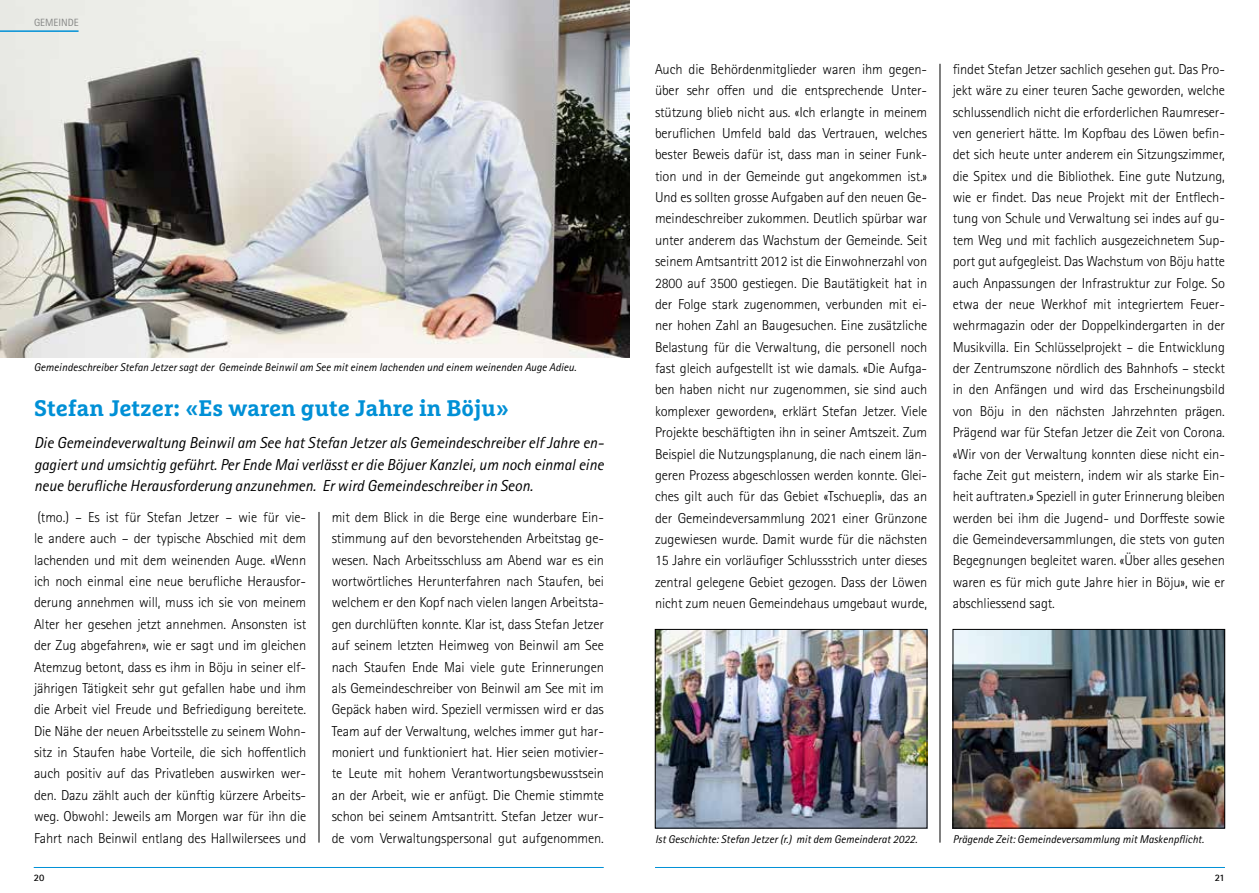
<style>
.page{position:relative;width:1259px;height:893px;background:#fff}
.page>*{position:absolute;margin:0;border:0;box-sizing:border-box;transform-origin:0 0}
.t1{font:700 22.5px "Marselis Slab Pro";color:#0090d6}
.t2{font:italic 15.9px/21.3px "Rotis Sans Serif Std";color:#000;text-align:justify}
.t3{font:300 14.4px/21.3px "Rotis Sans Serif Std";letter-spacing:-.01em;color:#000;text-align:justify}
.t4{font:italic 11.25px "Rotis Sans Serif Std";color:#000}
.t5{font:10.5px "Rotis Sans Serif Std";color:#868786}
.t6{font:700 9.9px "Rotis Sans Serif Std";color:#000}
</style>
<div class="page">
<img style="left:0;top:0;width:629px;height:357px">
<hr style="left:319px;top:512px;width:1px;height:331px;background:#000">
<hr style="left:0;top:30px;width:79px;height:2px;background:#0090d6">
<hr style="left:34px;top:867px;width:570px;height:1px;background:#0090d6">
<img style="left:954px;top:631px;width:269px;height:195px">
<div style="left:952px;top:629px;width:273px;height:199px;border:1px solid #000"></div>
<img style="left:657px;top:631px;width:268px;height:195px">
<div style="left:655px;top:629px;width:272px;height:199px;border:1px solid #000"></div>
<hr style="left:939px;top:64px;width:1px;height:779px;background:#000">
<hr style="left:655px;top:867px;width:570px;height:1px;background:#0090d6">
<p class="t5" style="left:34px;top:16px;width:46px">GEMEINDE</p>
<p class="t4" style="left:34px;top:361px;width:544px">Gemeindeschreiber Stefan Jetzer sagt der Gemeinde Beinwil am See mit einem lachenden und einem weinenden Auge Adieu.</p>
<h1 class="t1" style="left:34px;top:394px;width:477px">Stefan Jetzer: «Es waren gute Jahre in Böju»</h1>
<p class="t2" style="left:34px;top:432px;width:571px">Die Gemeindeverwaltung Beinwil am See hat Stefan Jetzer als Gemeindeschreiber elf Jahre en&shy;gagiert und umsichtig geführt. Per Ende Mai verlässt er die Böjuer Kanzlei, um noch einmal eine neue berufliche Herausforderung anzunehmen. Er wird Gemeindeschreiber in Seon.</p>
<p class="t3" style="left:34px;top:507px;width:274px">(tmo.) – Es ist für Stefan Jetzer – wie für vie&shy;le andere auch – der typische Abschied mit dem lachenden und mit dem weinenden Auge. «Wenn ich noch einmal eine neue berufliche Herausfor&shy;derung annehmen will, muss ich sie von meinem Alter her gesehen jetzt annehmen. Ansonsten ist der Zug abgefahren», wie er sagt und im gleichen Atemzug betont, dass es ihm in Böju in seiner elf&shy;jährigen Tätigkeit sehr gut gefallen habe und ihm die Arbeit viel Freude und Befriedigung bereitete.<br>Die Nähe der neuen Arbeitsstelle zu seinem Wohn&shy;sitz in Staufen habe Vorteile, die sich hoffentlich auch positiv auf das Privatleben auswirken wer&shy;den. Dazu zählt auch der künftig kürzere Arbeits&shy;weg. Obwohl: Jeweils am Morgen war für ihn die Fahrt nach Beinwil entlang des Hallwilersees und</p>
<p class="t3" style="left:332px;top:507px;width:274px">mit dem Blick in die Berge eine wunderbare Ein&shy;stimmung auf den bevorstehenden Arbeitstag ge&shy;wesen. Nach Arbeitsschluss am Abend war es ein wortwörtliches Herunterfahren nach Staufen, bei welchem er den Kopf nach vielen langen Arbeitsta&shy;gen durchlüften konnte. Klar ist, dass Stefan Jetzer auf seinem letzten Heimweg von Beinwil am See nach Staufen Ende Mai viele gute Erinnerungen als Gemeindeschreiber von Beinwil am See mit im Gepäck haben wird. Speziell vermissen wird er das Team auf der Verwaltung, welches immer gut har&shy;moniert und funktioniert hat. Hier seien motivier&shy;te Leute mit hohem Verantwortungsbewusstsein an der Arbeit, wie er anfügt. Die Chemie stimmte schon bei seinem Amtsantritt. Stefan Jetzer wur&shy;de vom Verwaltungspersonal gut aufgenommen.</p>
<p class="t6" style="left:34px;top:871px;width:12px">20</p>
<p class="t3" style="left:655px;top:58px;width:274px">Auch die Behördenmitglieder waren ihm gegen&shy;über sehr offen und die entsprechende Unter&shy;stützung blieb nicht aus. «Ich erlangte in meinem beruflichen Umfeld bald das Vertrauen, welches bester Beweis dafür ist, dass man in seiner Funk&shy;tion und in der Gemeinde gut angekommen ist.» Und es sollten grosse Aufgaben auf den neuen Ge&shy;meindeschreiber zukommen. Deutlich spürbar war unter anderem das Wachstum der Gemeinde. Seit seinem Amtsantritt 2012 ist die Einwohnerzahl von 2800 auf 3500 gestiegen. Die Bautätigkeit hat in der Folge stark zugenommen, verbunden mit ei&shy;ner hohen Zahl an Baugesuchen. Eine zusätzliche Belastung für die Verwaltung, die personell noch fast gleich aufgestellt ist wie damals. «Die Aufga&shy;ben haben nicht nur zugenommen, sie sind auch komplexer geworden», erklärt Stefan Jetzer. Viele Projekte beschäftigten ihn in seiner Amtszeit. Zum Beispiel die Nutzungsplanung, die nach einem län&shy;geren Prozess abgeschlossen werden konnte. Glei&shy;ches gilt auch für das Gebiet «Tschuepli», das an der Gemeindeversammlung 2021 einer Grünzone zugewiesen wurde. Damit wurde für die nächsten 15 Jahre ein vorläufiger Schlussstrich unter dieses zentral gelegene Gebiet gezogen. Dass der Löwen nicht zum neuen Gemeindehaus umgebaut wurde,</p>
<p class="t3" style="left:952px;top:58px;width:274px">findet Stefan Jetzer sachlich gesehen gut. Das Pro&shy;jekt wäre zu einer teuren Sache geworden, welche schlussendlich nicht die erforderlichen Raumreser&shy;ven generiert hätte. Im Kopfbau des Löwen befin&shy;det sich heute unter anderem ein Sitzungszimmer, die Spitex und die Bibliothek. Eine gute Nutzung, wie er findet. Das neue Projekt mit der Entflech&shy;tung von Schule und Verwaltung sei indes auf gu&shy;tem Weg und mit fachlich ausgezeichnetem Sup&shy;port gut aufgegleist. Das Wachstum von Böju hatte auch Anpassungen der Infrastruktur zur Folge. So etwa der neue Werkhof mit integriertem Feuer&shy;wehrmagazin oder der Doppelkindergarten in der Musikvilla. Ein Schlüsselprojekt – die Entwicklung der Zentrumszone nördlich des Bahnhofs – steckt in den Anfängen und wird das Erscheinungsbild von Böju in den nächsten Jahrzehnten prägen.<br>Prägend war für Stefan Jetzer die Zeit von Corona. «Wir von der Verwaltung konnten diese nicht ein&shy;fache Zeit gut meistern, indem wir als starke Ein&shy;heit auftraten.» Speziell in guter Erinnerung bleiben werden bei ihm die Jugend- und Dorffeste sowie die Gemeindeversammlungen, die stets von guten Begegnungen begleitet waren. «Über alles gesehen waren es für mich gute Jahre hier in Böju», wie er abschliessend sagt.</p>
<p class="t4" style="left:655px;top:832px;width:264px">Ist Geschichte: Stefan Jetzer (r.) mit dem Gemeinderat 2022.</p>
<p class="t4" style="left:952px;top:832px;width:253px">Prägende Zeit: Gemeindeversammlung mit Maskenpflicht.</p>
<p class="t6" style="left:1214px;top:871px;width:12px">21</p>
</div>
